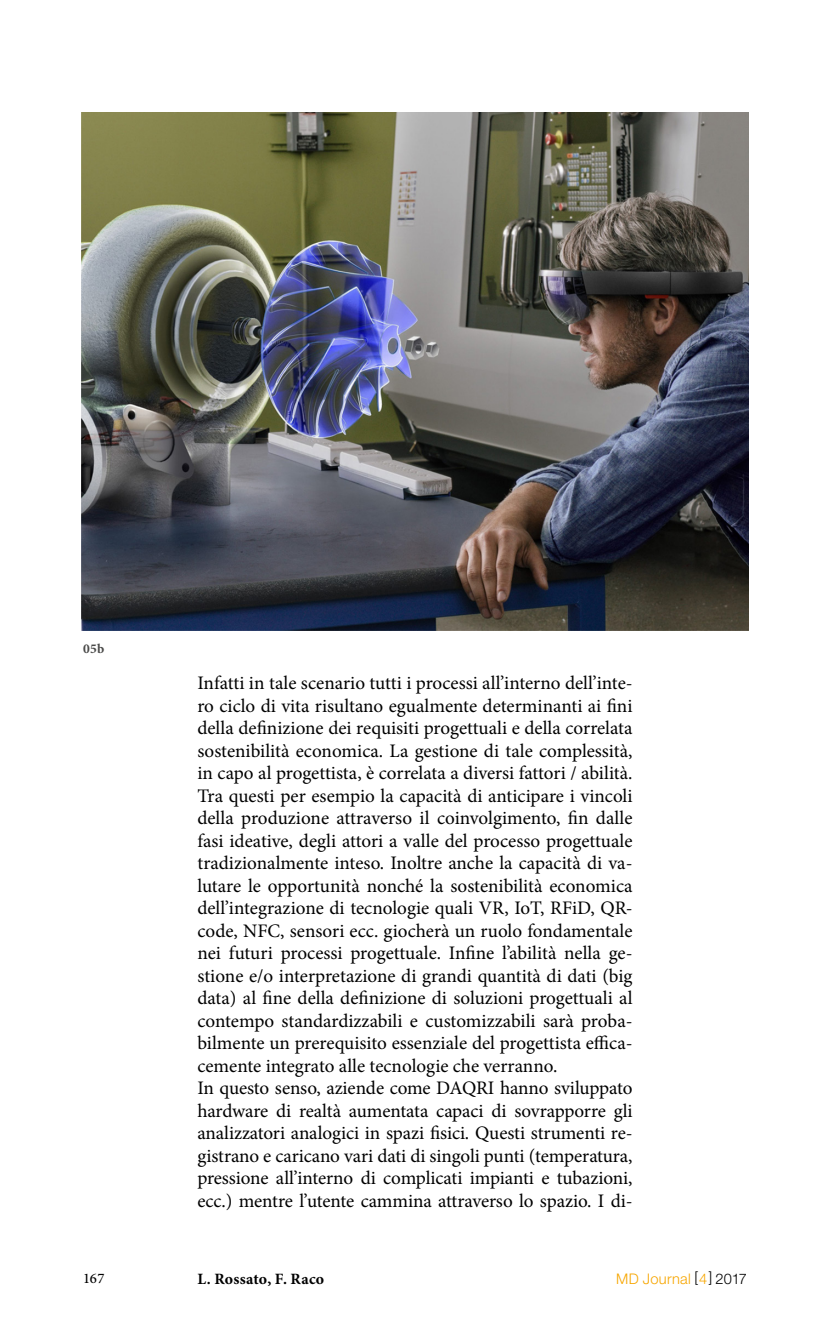
<style>
.page{position:relative;width:830px;height:1340px;background:#fff}
.page>*{position:absolute;margin:0;border:0;box-sizing:border-box;transform-origin:0 0}
.t1{font:19.12px/22.5px "Minion Pro";letter-spacing:-.005em;color:#000}
.t2{font:700 15.75px "Minion Pro";letter-spacing:.015em;color:#000}
.t3{font:300 14.62px "Helvetica Neue";letter-spacing:.02em;color:#f7a600}
.t4{font:500 14.62px "Minion Pro";color:#000}
.t5{font:700 13.5px "Minion Pro";color:#4a4a49}
.s1{color:#000}
</style>
<div class="page">
<img style="left:82px;top:113px;width:666px;height:517px">
<p class="t5" style="left:83px;top:639px;width:23px">05b</p>
<p class="t1" style="left:197px;top:672px;width:436px">Infatti in tale scenario tutti i processi all’interno dell’inte&shy;ro ciclo di vita risultano egualmente determinanti ai fini della definizione dei requisiti progettuali e della correlata sostenibilità economica. La gestione di tale complessità, in capo al progettista, è correlata a diversi fattori / abilità.<br>Tra questi per esempio la capacità di anticipare i vincoli della produzione attraverso il coinvolgimento, fin dalle fasi ideative, degli attori a valle del processo progettuale tradizionalmente inteso. Inoltre anche la capacità di va&shy;lutare le opportunità nonché la sostenibilità economica dell’integrazione di tecnologie quali VR, IoT, RFiD, QR&shy;code, NFC, sensori ecc. giocherà un ruolo fondamentale nei futuri processi progettuale. Infine l’abilità nella ge&shy;stione e/o interpretazione di grandi quantità di dati (big data) al fine della definizione di soluzioni progettuali al contempo standardizzabili e customizzabili sarà proba&shy;bilmente un prerequisito essenziale del progettista effica&shy;cemente integrato alle tecnologie che verranno.<br>In questo senso, aziende come DAQRI hanno sviluppato hardware di realtà aumentata capaci di sovrapporre gli analizzatori analogici in spazi fisici. Questi strumenti re&shy;gistrano e caricano vari dati di singoli punti (temperatura, pressione all’interno di complicati impianti e tubazioni, ecc.) mentre l’utente cammina attraverso lo spazio. I di-</p>
<p class="t4" style="left:83px;top:1268px;width:23px">167</p>
<p class="t2" style="left:197px;top:1267px;width:128px">L. Rossato, F. Raco</p>
<p class="t3" style="left:616px;top:1269px;width:132px">MD Journal <span class="s1">[</span> 4<span class="s1">] 2017</span></p>
</div>
